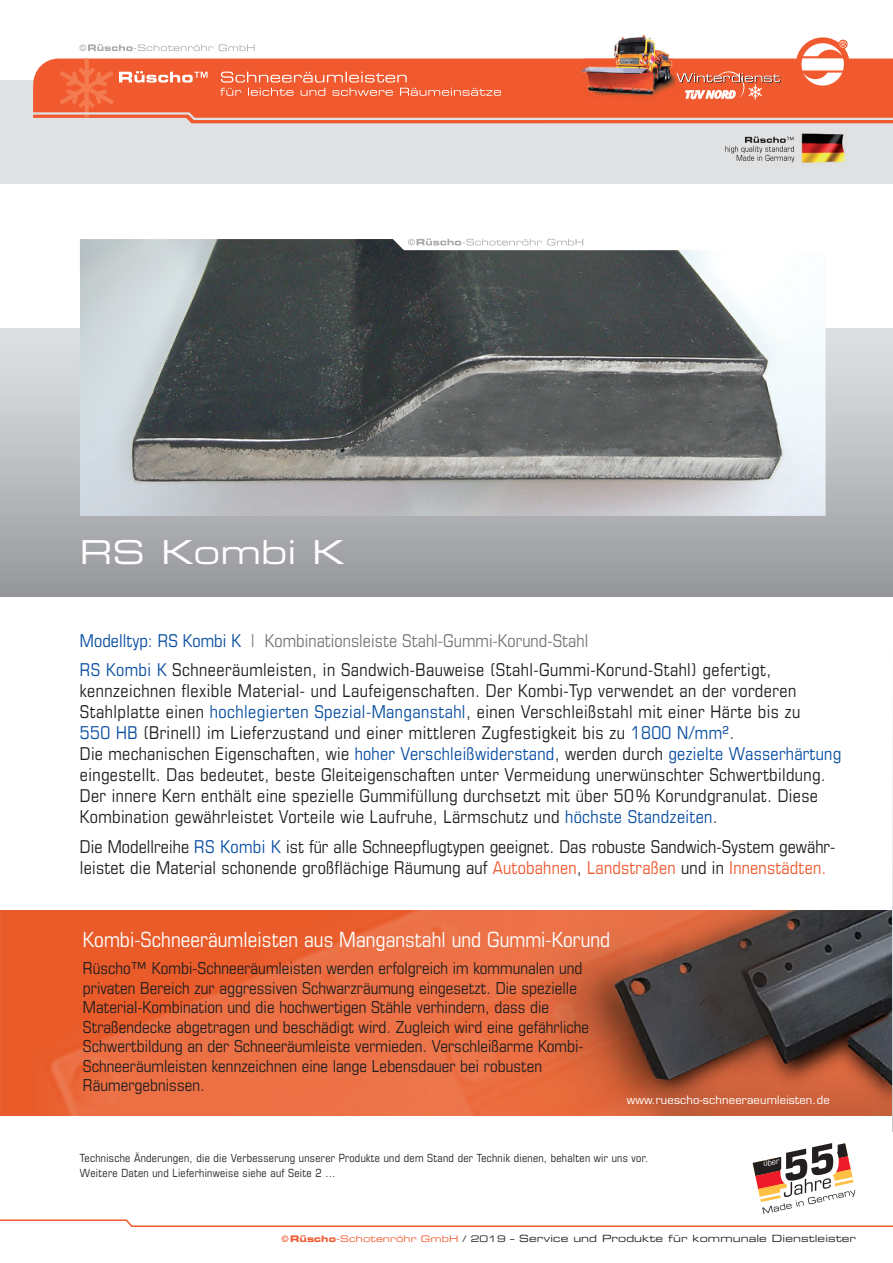
<style>
.page{position:relative;width:893px;height:1263px;background:#fff}
.page>*{position:absolute;margin:0;border:0;box-sizing:border-box;transform-origin:0 0}
.t1{font:33px "Eurostile Extended Two";color:#fff}
.t2{font:condensed 21px "Eurostile";letter-spacing:.005em;color:#fff}
.t3{font:condensed 17.7px/21px "Eurostile";letter-spacing:.02em;color:#231f20}
.t4{font:condensed 17.7px "Eurostile";letter-spacing:.005em;color:#76787b}
.t5{font:condensed 16.5px/19.5px "Eurostile";letter-spacing:.005em;color:#231f20}
.t6{font:condensed 11.25px/15px "Eurostile";letter-spacing:.025em;color:#231f20}
.t7{font:11.25px "Eurostile";letter-spacing:.015em;color:#fff}
.t8{font:9.9px "Eurostile Extended Two";letter-spacing:.01em;color:#231f20}
.t9{font:italic 7.65px "Eurostile";color:#fff}
.s1{color:#0a4fa2}
.s2{color:#f1592e}
.s3{font-size:9px;color:#f1592e}
.s4{font-family:"Eurostile Bold Extended Two";font-size:9px;color:#f1592e}
.s5{font-size:9px}
</style>
<div class="page">
<div style="left:0;top:328px;width:893px;height:268px;background:linear-gradient(to bottom,#e3e4e6,#98999d)"></div>
<div style="left:0;top:80px;width:893px;height:103px;background:#e0e1e3"></div>
<svg style="left:189px;top:121px;width:704px;height:2px"></svg>
<svg style="left:725px;top:137px;width:69px;height:25px"></svg>
<img style="left:801px;top:133px;width:45px;height:30px">
<svg style="left:796px;top:37px;width:54px;height:54px"></svg>
<div style="left:838px;top:40px;width:10px;height:9px;background:#f1653d;border-radius:50%"></div>
<img style="left:618px;top:35px;width:35px;height:6px">
<svg style="left:33px;top:41px;width:860px;height:80px"></svg>
<img style="left:80px;top:239px;width:746px;height:277px">
<svg style="left:408px;top:239px;width:175px;height:6px"></svg>
<img style="left:0;top:910px;width:892px;height:205px">
<svg style="left:892px;top:755px;width:1px;height:375px"></svg>
<svg style="left:0;top:1130px;width:893px;height:97px"></svg>
<p class="t1" style="left:80px;top:530px;width:266px">RS Kombi K</p>
<p class="t4" style="left:80px;top:630px;width:510px"><span class="s1">Modelltyp: RS Kombi K</span> | Kombinationsleiste Stahl-Gummi-Korund-Stahl</p>
<p class="t3" style="left:80px;top:659px;width:763px"><span class="s1">RS Kombi K</span> Schneeräumleisten, in Sandwich-Bauweise (Stahl-Gummi-Korund-Stahl) gefertigt, kennzeichnen flexible Material- und Laufeigenschaften. Der Kombi-Typ verwendet an der vorderen Stahlplatte einen <span class="s1">hochlegierten Spezial-Manganstahl</span>, einen Verschleißstahl mit einer Härte bis zu<br><span class="s1">550 HB</span> (Brinell) im Lieferzustand und einer mittleren Zugfestigkeit bis zu <span class="s1">1800 N/mm²</span>.<br>Die mechanischen Eigenschaften, wie <span class="s1">hoher Verschleißwiderstand</span>, werden durch <span class="s1">gezielte Wasserhärtung </span>eingestellt. Das bedeutet, beste Gleiteigenschaften unter Vermeidung unerwünschter Schwertbildung.<br>Der innere Kern enthält eine spezielle Gummifüllung durchsetzt mit über 50% Korundgranulat. Diese Kombination gewährleistet Vorteile wie Laufruhe, Lärmschutz und <span class="s1">höchste Standzeiten</span>.</p>
<p class="t3" style="left:80px;top:836px;width:757px">Die Modellreihe <span class="s1">RS Kombi K</span> ist für alle Schneepflugtypen geeignet. Das robuste Sandwich-System gewähr&shy;leistet die Material schonende großflächige Räumung auf <span class="s2">Autobahnen</span>, <span class="s2">Landstraßen</span> und in <span class="s2">Innenstädten.</span></p>
<p class="t2" style="left:83px;top:926px;width:529px">Kombi-Schneeräumleisten aus Manganstahl und Gummi-Korund</p>
<p class="t5" style="left:83px;top:958px;width:508px">Rüscho™ Kombi-Schneeräumleisten werden erfolgreich im kommunalen und privaten Bereich zur aggressiven Schwarzräumung eingesetzt. Die spezielle Material-Kombination und die hochwertigen Stähle verhindern, dass die Straßendecke abgetragen und beschädigt wird. Zugleich wird eine gefährliche Schwertbildung an der Schneeräumleiste vermieden. Verschleißarme Kombi-Schneeräumleisten kennzeichnen eine lange Lebensdauer bei robusten Räumergebnissen.</p>
<p class="t7" style="left:627px;top:1093px;width:204px">www.ruescho-schneeraeumleisten.de</p>
<p class="t6" style="left:80px;top:1150px;width:570px">Technische Änderungen, die die Verbesserung unserer Produkte und dem Stand der Technik dienen, behalten wir uns vor.<br>Weitere Daten und Lieferhinweise siehe auf Seite 2 ...</p>
<p class="t9" style="left:762px;top:1159px;width:18px;rotate:-12deg">über</p>
<p class="t8" style="left:281px;top:1231px;width:576px"><span class="s3">©</span> <span class="s4">Rüscho</span><span class="s3">-Schotenröhr GmbH</span> <span class="s5">/ 2019 –</span> Service und Produkte für kommunale Dienstleister</p>
</div>
